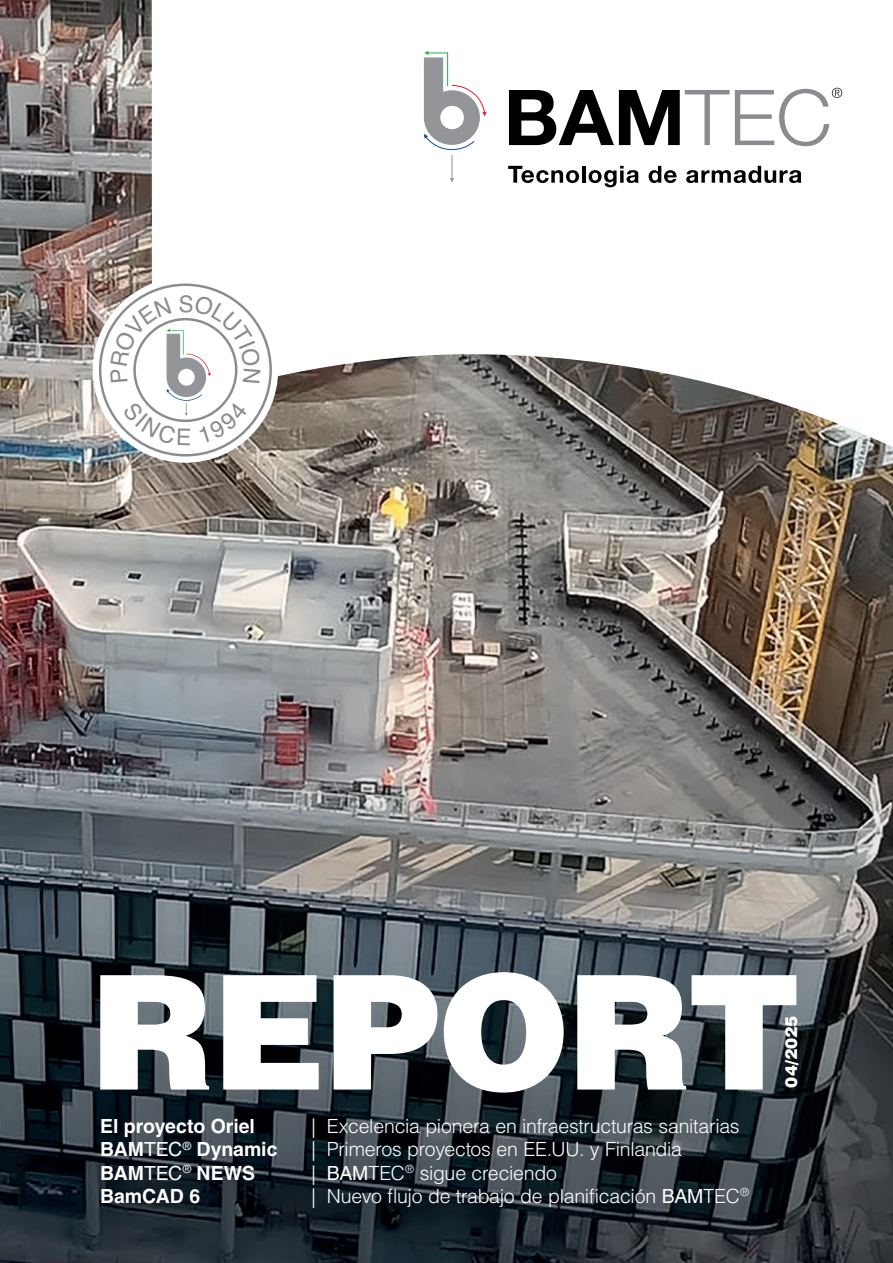
<style>
.page{position:relative;width:893px;height:1263px;background:#fff}
.page>*{position:absolute;margin:0;border:0;box-sizing:border-box;transform-origin:0 0}
.t1{font:900 158.85px "Helvetica LT Std";letter-spacing:-.015em;color:#fff}
.t2{font:300 19.5px/23.4px "Helvetica LT Std";letter-spacing:-.015em;color:#fff}
.t3{font:700 19.5px/23.4px "Helvetica LT Std";color:#fff}
.t4{font:900 16.65px "Helvetica LT Std";letter-spacing:.02em;color:#fff}
.s1{font-weight:400}
</style>
<div class="page">
<img style="left:0;top:0;width:893px;height:1263px">
<div style="left:93px;top:277px;width:185px;height:186px;background:#fff;border-radius:50%"></div>
<svg style="left:424px;top:51px;width:63px;height:131px"></svg>
<svg style="left:509px;top:88px;width:333px;height:58px"></svg>
<svg style="left:508px;top:166px;width:71px;height:17px"></svg>
<hr style="left:582px;top:166px;width:3px;height:17px;background:#000">
<svg style="left:589px;top:166px;width:50px;height:21px"></svg>
<svg style="left:649px;top:166px;width:28px;height:17px"></svg>
<svg style="left:686px;top:166px;width:115px;height:17px"></svg>
<svg style="left:99px;top:283px;width:173px;height:173px"></svg>
<h1 class="t1" style="left:91px;top:929px;width:712px">REPORT</h1>
<p class="t4" style="left:780px;top:1087px;width:74px;rotate:-90deg">04/2025</p>
<p class="t3" style="left:100px;top:1114px;width:179px">El proyecto Oriel<br>BAM<span class="s1">TEC</span><sup>®</sup> Dynamic<br>BAM<span class="s1">TEC</span><sup>®</sup> NEWS<br>BamCAD 6</p>
<p class="t2" style="left:312px;top:1114px;width:439px">| Excelencia pionera en infraestructuras sanitarias<br>| Primeros proyectos en EE.UU. y Finlandia<br>| <span class="s1">BAM</span>TEC<sup>®</sup> sigue creciendo<br>| Nuevo flujo de trabajo de planificación <span class="s1">BAM</span>TEC<sup>®</sup></p>
</div>
